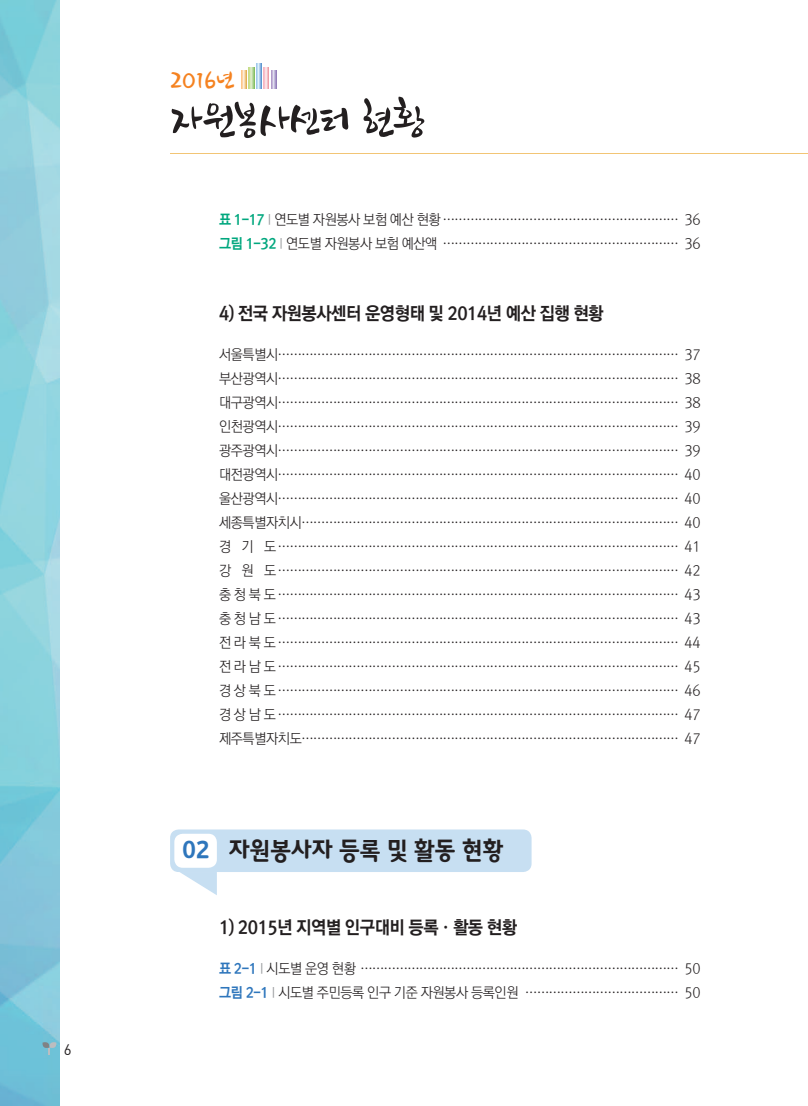
<style>
.page{position:relative;width:808px;height:1106px;background:#fff}
.page>*{position:absolute;margin:0;border:0;box-sizing:border-box;transform-origin:0 0}
.t1{font:51px "DX Se NB KS Cpc EUC H";letter-spacing:-.01em;color:#231f20}
.t2{font:30px "DX Se NB KS Cpc EUC H";color:#f58220}
.t3{font:700 24px "Moebius Korea";letter-spacing:.01em;color:#231f20;scale:.95 1}
.t4{font:18px "Rix Go EB";letter-spacing:-.03em;color:#231f20;scale:.95 1}
.t5{font:15px "Dinreg";color:#231f20}
.t6{font:14.25px/24px "Rix Go L";letter-spacing:-.03em;color:#231f20;scale:.95 1}
.s1{font-family:"Rix Go EB";color:#00a77e}
.s2{color:#939598}
.s3{color:#2e76bc}
.s4{font-family:"Rix Go EB";color:#2e76bc}
</style>
<div class="page">
<img style="left:0;top:0;width:60px;height:1106px">
<svg style="left:42px;top:1040px;width:15px;height:15px"></svg>
<svg style="left:241px;top:71px;width:6px;height:17px"></svg>
<svg style="left:249px;top:67px;width:5px;height:21px"></svg>
<svg style="left:256px;top:64px;width:5px;height:24px"></svg>
<svg style="left:264px;top:67px;width:5px;height:21px"></svg>
<svg style="left:271px;top:71px;width:5px;height:17px"></svg>
<hr style="left:170px;top:153px;width:638px;height:1px;background:#f2c575">
<div style="left:170px;top:829px;width:361px;height:43px;background:#c7dff2;border-radius:9px"></div>
<div style="left:174px;top:833px;width:43px;height:34px;background:#fff;border-radius:9px"></div>
<svg style="left:180px;top:872px;width:37px;height:23px"></svg>
<p class="t5" style="left:64px;top:1040px;width:9px">6</p>
<h2 class="t2" style="left:170px;top:64px;width:65px">2016년</h2>
<h1 class="t1" style="left:170px;top:93px;width:257px">자원봉사센터 현황</h1>
<p class="t6" style="left:219px;top:208px;width:508px"><span class="s1">표 1-17</span> <span class="s2">I</span> 연도별 자원봉사 보험 예산 현황 …………………………………………………… 36 <span class="s1">그림 1-32</span> <span class="s2">I</span> 연도별 자원봉사 보험 예산액 …………………………………………………… 36</p>
<p class="t4" style="left:219px;top:302px;width:406px">4) 전국 자원봉사센터 운영형태 및 2014년 예산 집행 현황</p>
<p class="t6" style="left:219px;top:342px;width:508px;text-align:justify">서울특별시………………………………………………………………………………………… 37 부산광역시………………………………………………………………………………………… 38 대구광역시………………………………………………………………………………………… 38 인천광역시………………………………………………………………………………………… 39 광주광역시………………………………………………………………………………………… 39 대전광역시………………………………………………………………………………………… 40 울산광역시………………………………………………………………………………………… 40 세종특별자치시…………………………………………………………………………………… 40 경 기 도 ………………………………………………………………………………………… 41 강 원 도 ………………………………………………………………………………………… 42 충 청 북 도 ………………………………………………………………………………………… 43 충 청 남 도 ………………………………………………………………………………………… 43 전 라 북 도 ………………………………………………………………………………………… 44 전 라 남 도 ………………………………………………………………………………………… 45 경 상 북 도 ………………………………………………………………………………………… 46 경 상 남 도 ………………………………………………………………………………………… 47 제주특별자치도…………………………………………………………………………………… 47</p>
<h3 class="t3" style="left:183px;top:836px;width:339px"><span class="s3">02</span> 자원봉사자 등록 및 활동 현황</h3>
<p class="t4" style="left:219px;top:916px;width:315px">1) 2015년 지역별 인구대비 등록·활동 현황</p>
<p class="t6" style="left:219px;top:956px;width:508px"><span class="s4">표 2-1</span> <span class="s2">I</span> 시도별 운영 현황 ……………………………………………………………………… 50 <span class="s4">그림 2-1</span> <span class="s2">I</span> 시도별 주민등록 인구 기준 자원봉사 등록인원 ………………………………… 50</p>
</div>
